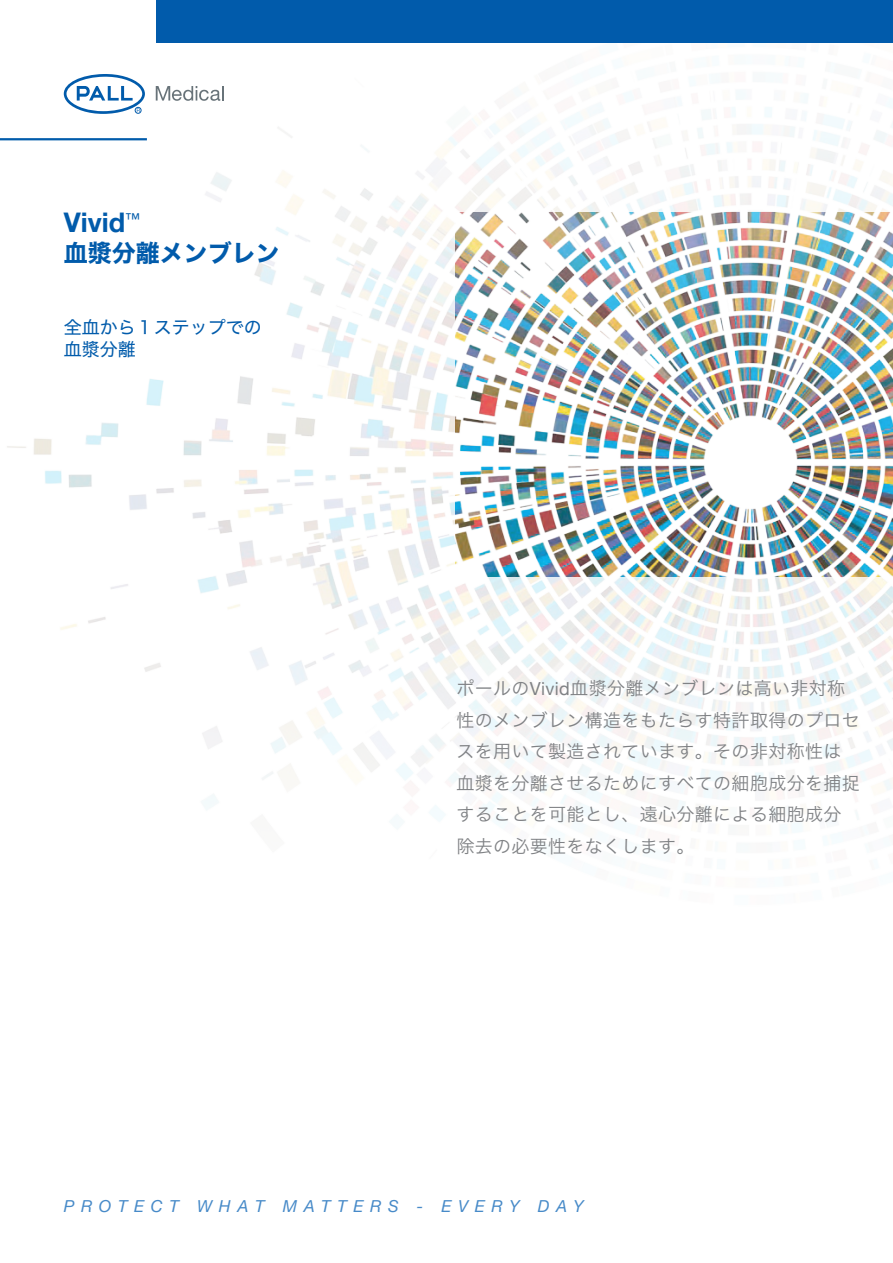
<style>
.page{position:relative;width:893px;height:1263px;background:#fff}
.page>*{position:absolute;margin:0;border:0;box-sizing:border-box;transform-origin:0 0}
.t1{font:700 27px "Helvetica Neue";color:#015bab}
.t2{font:24px "Hiragino Sans W7";color:#015bab}
.t3{font:18px/31.5px "Hiragino Sans W3";letter-spacing:.02em;color:#808285}
.t4{font:18px/22.5px "Hiragino Sans W4";color:#015bab}
.t5{font:italic 16.5px "Helvetica Neue";letter-spacing:.4em;color:#478ac8}
.s1{font-family:"Helvetica Neue"}
</style>
<div class="page">
<img style="left:0;top:0;width:893px;height:835px">
<img style="left:455px;top:213px;width:438px;height:363px">
<div style="left:230px;top:305px;width:31px;height:33px;background:#fff"></div>
<div style="left:157px;top:0;width:736px;height:43px;background:#015bab"></div>
<hr style="left:0;top:138px;width:147px;height:2px;background:#015bab">
<svg style="left:156px;top:86px;width:68px;height:15px"></svg>
<svg style="left:64px;top:74px;width:81px;height:40px"></svg>
<h1 class="t1" style="left:64px;top:201px;width:78px">Vivid<sup>™</sup></h1>
<h2 class="t2" style="left:64px;top:234px;width:218px">血漿分離メンブレン</h2>
<p class="t4" style="left:64px;top:314px;width:199px">全血から１ステップでの血漿分離</p>
<p class="t3" style="left:456px;top:672px;width:405px">ポールの<span class="s1">Vivid</span>血漿分離メンブレンは高い非対称性のメンブレン構造をもたらす特許取得のプロセスを用いて製造されています。その非対称性は血漿を分離させるためにすべての細胞成分を捕捉することを可能とし、遠心分離による細胞成分除去の必要性をなくします。</p>
<p class="t5" style="left:64px;top:1194px;width:521px">PROTECT WHAT MATTERS - EVERY DAY</p>
</div>
